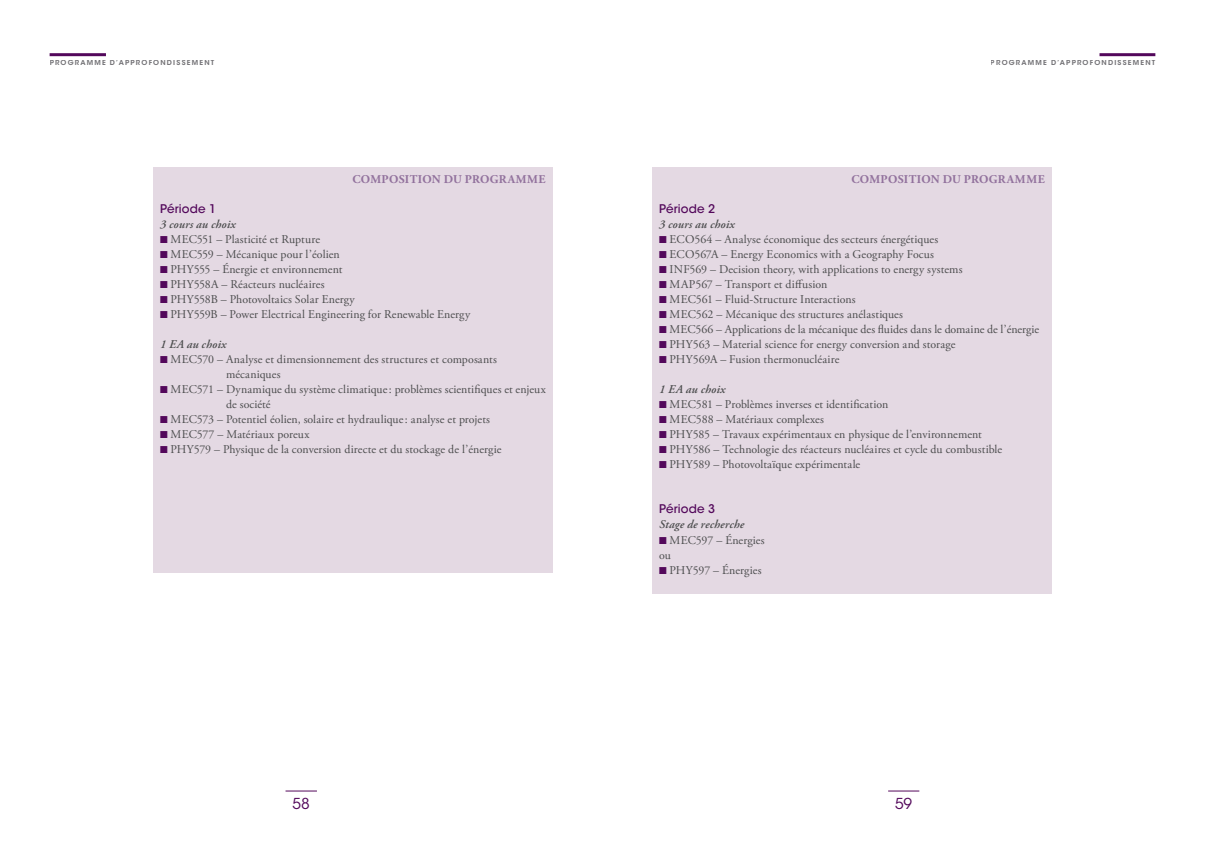
<style>
.page{position:relative;width:1205px;height:851px;background:#fff}
.page>*{position:absolute;margin:0;border:0;box-sizing:border-box;transform-origin:0 0}
.t1{font:15px "ITC Avant Garde Std";color:#53085b}
.t2{font:11.88px/15px "Adobe Garamond Pro";letter-spacing:.005em;color:#4b4c4d}
.t3{font:italic 600 11.88px "Adobe Garamond Pro";letter-spacing:.015em;color:#4b4c4d}
.t4{font:700 11.88px "Adobe Garamond Pro";letter-spacing:.025em;color:#92729d}
.t5{font:500 11.88px "ITC Avant Garde Std";letter-spacing:.01em;color:#53085b}
.t6{font:600 7px "ITC Avant Garde Std";letter-spacing:.17em;color:#717074}
.s1{color:#53085b}
</style>
<div class="page">
<hr style="left:50px;top:53px;width:56px;height:3px;background:#53085b">
<hr style="left:1099px;top:53px;width:56px;height:3px;background:#53085b">
<hr style="left:888px;top:790px;width:31px;height:1px;background:#53085b">
<hr style="left:285px;top:790px;width:32px;height:1px;background:#53085b">
<div style="left:153px;top:167px;width:400px;height:405px;background:#e4d9e3"></div>
<div style="left:652px;top:167px;width:400px;height:427px;background:#e4d9e3"></div>
<p class="t6" style="left:50px;top:58px;width:166px">PROGRAMME D’APPROFONDISSEMENT</p>
<p class="t6" style="left:990px;top:58px;width:166px">PROGRAMME D’APPROFONDISSEMENT</p>
<p class="t4" style="left:352px;top:172px;width:195px">COMPOSITION DU PROGRAMME</p>
<p class="t5" style="left:160px;top:201px;width:57px">Période 1</p>
<p class="t3" style="left:160px;top:218px;width:77px">3 cours au choix</p>
<p class="t2" style="left:160px;top:232px;width:161px"><span class="s1">■</span> MEC551 – Plasticité et Rupture</p>
<p class="t2" style="left:160px;top:247px;width:181px"><span class="s1">■</span> MEC559 – Mécanique pour l’éolien</p>
<p class="t2" style="left:160px;top:262px;width:184px"><span class="s1">■</span> PHY555 – Énergie et environnement</p>
<p class="t2" style="left:160px;top:277px;width:166px"><span class="s1">■</span> PHY558A – Réacteurs nucléaires</p>
<p class="t2" style="left:160px;top:292px;width:196px"><span class="s1">■</span> PHY558B – Photovoltaics Solar Energy</p>
<p class="t2" style="left:160px;top:307px;width:312px"><span class="s1">■</span> PHY559B – Power Electrical Engineering for Renewable Energy</p>
<p class="t3" style="left:160px;top:338px;width:68px">1 EA au choix</p>
<p class="t2" style="left:226px;top:352px;width:272px;text-indent:-66px"><span class="s1">■</span> MEC570 – Analyse et dimensionnement des structures et composants mécaniques</p>
<p class="t2" style="left:226px;top:382px;width:321px;text-indent:-66px"><span class="s1">■</span> MEC571 – Dynamique du système climatique: problèmes scientifiques et enjeux de société</p>
<p class="t2" style="left:160px;top:412px;width:331px"><span class="s1">■</span> MEC573 – Potentiel éolien, solaire et hydraulique: analyse et projets</p>
<p class="t2" style="left:160px;top:427px;width:151px"><span class="s1">■</span> MEC577 – Matériaux poreux</p>
<p class="t2" style="left:160px;top:442px;width:343px"><span class="s1">■</span> PHY579 – Physique de la conversion directe et du stockage de l’énergie</p>
<p class="t4" style="left:851px;top:172px;width:195px">COMPOSITION DU PROGRAMME</p>
<p class="t5" style="left:659px;top:201px;width:57px">Période 2</p>
<p class="t3" style="left:659px;top:218px;width:77px">3 cours au choix</p>
<p class="t2" style="left:659px;top:232px;width:280px"><span class="s1">■</span> ECO564 – Analyse économique des secteurs énergétiques</p>
<p class="t2" style="left:659px;top:247px;width:276px"><span class="s1">■</span> ECO567A – Energy Economics with a Geography Focus</p>
<p class="t2" style="left:659px;top:262px;width:305px"><span class="s1">■</span> INF569 – Decision theory, with applications to energy systems</p>
<p class="t2" style="left:659px;top:277px;width:170px"><span class="s1">■</span> MAP567 – Transport et diffusion</p>
<p class="t2" style="left:659px;top:292px;width:198px"><span class="s1">■</span> MEC561 – Fluid-Structure Interactions</p>
<p class="t2" style="left:659px;top:307px;width:245px"><span class="s1">■</span> MEC562 – Mécanique des structures anélastiques</p>
<p class="t2" style="left:659px;top:322px;width:381px"><span class="s1">■</span> MEC566 – Applications de la mécanique des fluides dans le domaine de l’énergie</p>
<p class="t2" style="left:659px;top:337px;width:298px"><span class="s1">■</span> PHY563 – Material science for energy conversion and storage</p>
<p class="t2" style="left:659px;top:352px;width:182px"><span class="s1">■</span> PHY569A – Fusion thermonucléaire</p>
<p class="t3" style="left:659px;top:383px;width:68px">1 EA au choix</p>
<p class="t2" style="left:659px;top:397px;width:231px"><span class="s1">■</span> MEC581 – Problèmes inverses et identification</p>
<p class="t2" style="left:659px;top:412px;width:166px"><span class="s1">■</span> MEC588 – Matériaux complexes</p>
<p class="t2" style="left:659px;top:427px;width:324px"><span class="s1">■</span> PHY585 – Travaux expérimentaux en physique de l’environnement</p>
<p class="t2" style="left:659px;top:442px;width:344px"><span class="s1">■</span> PHY586 – Technologie des réacteurs nucléaires et cycle du combustible</p>
<p class="t2" style="left:659px;top:457px;width:203px"><span class="s1">■</span> PHY589 – Photovoltaïque expérimentale</p>
<p class="t5" style="left:659px;top:501px;width:57px">Période 3</p>
<p class="t3" style="left:659px;top:518px;width:86px">Stage de recherche</p>
<p class="t2" style="left:659px;top:532px;width:107px"><span class="s1">■</span> MEC597 – Énergies ou</p>
<p class="t2" style="left:659px;top:562px;width:104px"><span class="s1">■</span> PHY597 – Énergies</p>
<p class="t1" style="left:293px;top:794px;width:19px">58</p>
<p class="t1" style="left:895px;top:794px;width:19px">59</p>
</div>
